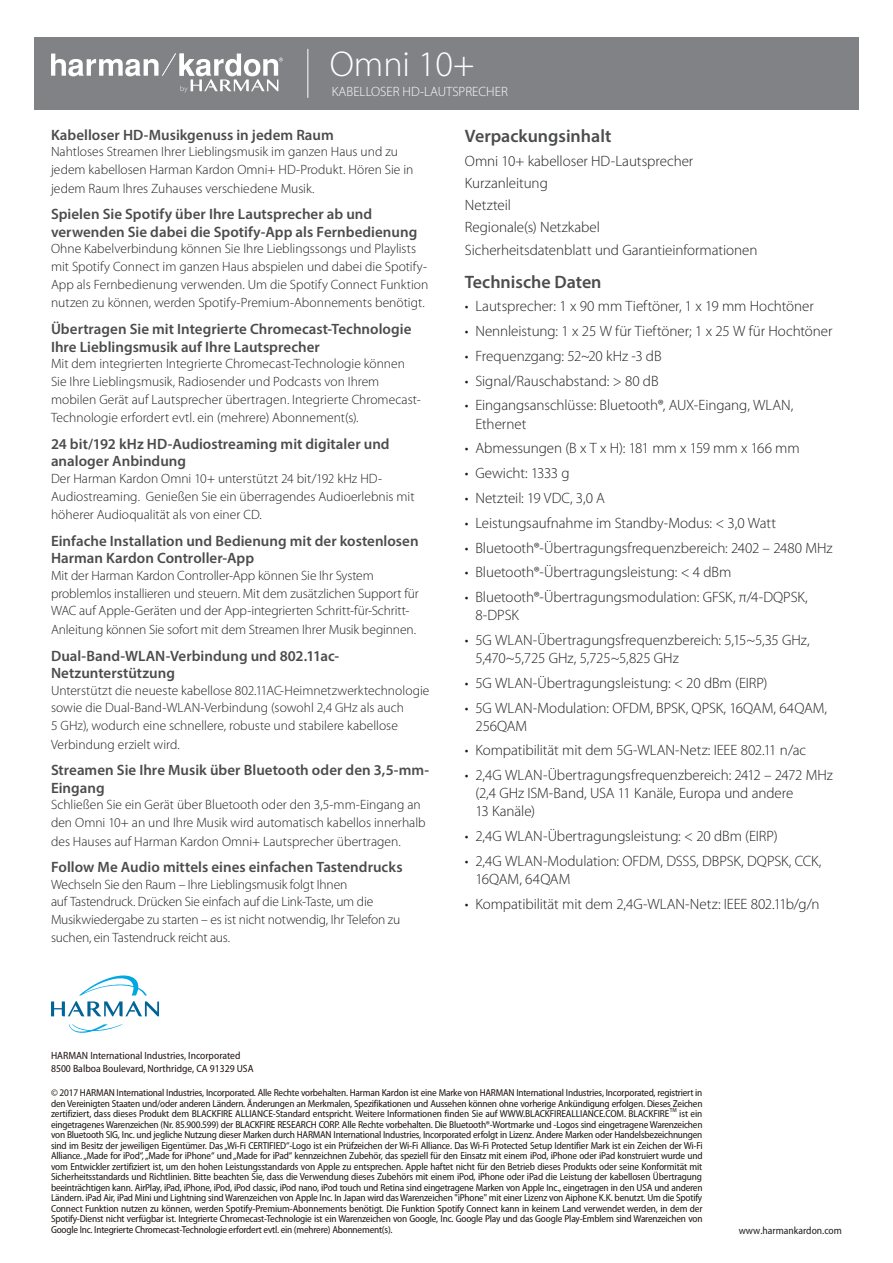
<style>
.page{position:relative;width:893px;height:1263px;background:#fff}
.page>*{position:absolute;margin:0;border:0;box-sizing:border-box;transform-origin:0 0}
.t1{font:300 36px "Myriad Pro";color:#fff}
.t2{font:600 18px "Myriad Pro";color:#4b4c4d}
.t3{font:300 15px/18px "Myriad Pro";letter-spacing:-.005em;color:#231f20}
.t4{font:600 15px/17.7px "Myriad Pro";color:#4b4c4d}
.t5{font:300 13.5px/18px "Myriad Pro";color:#231f20}
.t6{font:300 13.5px "Myriad Pro";color:#fff}
.t7{font:semi-condensed 10.5px/13.5px "Myriad Pro";color:#201512}
.t8{font:semi-condensed 10.5px "Myriad Pro";color:#231f20}
.t9{font:semi-condensed 10.2px/10.5px "Myriad Pro";letter-spacing:-.02em;color:#201512;text-align:justify}
.t10{font:semi-condensed 5.85px "Myriad Pro";color:#201512}
</style>
<div class="page">
<div style="left:34px;top:37px;width:825px;height:72px;background:#808285"></div>
<hr style="left:307px;top:49px;width:1px;height:49px;background:#fff">
<svg style="left:51px;top:53px;width:232px;height:40px"></svg>
<svg style="left:79px;top:975px;width:68px;height:20px"></svg>
<svg style="left:69px;top:1024px;width:54px;height:9px"></svg>
<svg style="left:51px;top:1001px;width:108px;height:15px"></svg>
<h1 class="t1" style="left:330px;top:44px;width:146px">Omni 10+</h1>
<h3 class="t6" style="left:332px;top:84px;width:178px">KABELLOSER HD-LAUTSPRECHER</h3>
<h3 class="t4" style="left:51px;top:126px;width:284px">Kabelloser HD-Musikgenuss in jedem Raum</h3>
<h3 class="t5" style="left:51px;top:143px;width:364px">Nahtloses Streamen Ihrer Lieblingsmusik im ganzen Haus und zu jedem kabellosen Harman Kardon Omni+ HD-Produkt. Hören Sie in jedem Raum Ihres Zuhauses verschiedene Musik.</h3>
<h3 class="t4" style="left:51px;top:205px;width:368px">Spielen Sie Spotify über Ihre Lautsprecher ab und verwenden Sie dabei die Spotify-App als Fernbedienung</h3>
<p class="t5" style="left:51px;top:240px;width:379px">Ohne Kabelverbindung können Sie Ihre Lieblingssongs und Playlists mit Spotify Connect im ganzen Haus abspielen und dabei die Spotify-App als Fernbedienung verwenden. Um die Spotify Connect Funktion nutzen zu können, werden Spotify-Premium-Abonnements benötigt.</p>
<h3 class="t4" style="left:51px;top:320px;width:362px">Übertragen Sie mit Integrierte Chromecast-Technologie<br>Ihre Lieblingsmusik auf Ihre Lautsprecher</h3>
<p class="t5" style="left:51px;top:355px;width:371px">Mit dem integrierten Integrierte Chromecast-Technologie können Sie Ihre Lieblingsmusik, Radiosender und Podcasts von Ihrem mobilen Gerät auf Lautsprecher übertragen. Integrierte Chromecast-Technologie erfordert evtl. ein (mehrere) Abonnement(s).</p>
<h3 class="t4" style="left:51px;top:434px;width:340px">24 bit/192 kHz HD-Audiostreaming mit digitaler und analoger Anbindung</h3>
<h3 class="t5" style="left:51px;top:470px;width:365px">Der Harman Kardon Omni 10+ unterstützt 24 bit/192 kHz HD-<br>Audiostreaming. Genießen Sie ein überragendes Audioerlebnis mit höherer Audioqualität als von einer CD.</h3>
<h3 class="t4" style="left:51px;top:531px;width:369px">Einfache Installation und Bedienung mit der kostenlosen<br>Harman Kardon Controller-App</h3>
<p class="t5" style="left:51px;top:567px;width:369px">Mit der Harman Kardon Controller-App können Sie Ihr System problemlos installieren und steuern. Mit dem zusätzlichen Support für WAC auf Apple-Geräten und der App-integrierten Schritt-für-Schritt-Anleitung können Sie sofort mit dem Streamen Ihrer Musik beginnen.</p>
<h3 class="t4" style="left:51px;top:646px;width:290px">Dual-Band-WLAN-Verbindung und 802.11ac-<br>Netzunterstützung</h3>
<h3 class="t5" style="left:51px;top:681px;width:380px">Unterstützt die neueste kabellose 802.11AC-Heimnetzwerktechnologie sowie die Dual-Band-WLAN-Verbindung (sowohl 2,4 GHz als auch<br>5 GHz), wodurch eine schnellere, robuste und stabilere kabellose Verbindung erzielt wird.</h3>
<h3 class="t4" style="left:51px;top:761px;width:380px">Streamen Sie Ihre Musik über Bluetooth oder den 3,5-mm-<br>Eingang</h3>
<h3 class="t5" style="left:51px;top:796px;width:376px">Schließen Sie ein Gerät über Bluetooth oder den 3,5-mm-Eingang an den Omni 10+ an und Ihre Musik wird automatisch kabellos innerhalb des Hauses auf Harman Kardon Omni+ Lautsprecher übertragen.</h3>
<h3 class="t4" style="left:51px;top:858px;width:353px">Follow Me Audio mittels eines einfachen Tastendrucks</h3>
<h3 class="t5" style="left:51px;top:875px;width:351px">Wechseln Sie den Raum – Ihre Lieblingsmusik folgt Ihnen<br>auf Tastendruck. Drücken Sie einfach auf die Link-Taste, um die Musikwiedergabe zu starten – es ist nicht notwendig, Ihr Telefon zu suchen, ein Tastendruck reicht aus.</h3>
<h2 class="t2" style="left:465px;top:125px;width:148px">Verpackungsinhalt</h2>
<h3 class="t3" style="left:465px;top:150px;width:294px;line-height:22.2px">Omni 10+ kabelloser HD-Lautsprecher<br>Kurzanleitung<br>Netzteil<br>Regionale(s) Netzkabel<br>Sicherheitsdatenblatt und Garantieinformationen</h3>
<h2 class="t2" style="left:465px;top:270px;width:138px">Technische Daten</h2>
<h3 class="t3" style="left:465px;top:297px;width:350px">• Lautsprecher: 1 x 90 mm Tieftöner, 1 x 19 mm Hochtöner</h3>
<h3 class="t3" style="left:465px;top:322px;width:369px">• Nennleistung: 1 x 25 W für Tieftöner; 1 x 25 W für Hochtöner</h3>
<h3 class="t3" style="left:465px;top:347px;width:198px">• Frequenzgang: 52~20 kHz -3 dB</h3>
<h3 class="t3" style="left:465px;top:372px;width:195px">• Signal/Rauschabstand: &gt; 80 dB</h3>
<h3 class="t3" style="left:475px;top:397px;width:319px;text-indent:-10px">• Eingangsanschlüsse: Bluetooth®, AUX-Eingang, WLAN,<br>Ethernet</h3>
<h3 class="t3" style="left:465px;top:440px;width:336px">• Abmessungen (B x T x H): 181 mm x 159 mm x 166 mm</h3>
<h3 class="t3" style="left:465px;top:464px;width:106px">• Gewicht: 1333 g</h3>
<h3 class="t3" style="left:465px;top:489px;width:142px">• Netzteil: 19 VDC, 3,0 A</h3>
<h3 class="t3" style="left:465px;top:514px;width:313px">• Leistungsaufnahme im Standby-Modus: &lt; 3,0 Watt</h3>
<h3 class="t3" style="left:465px;top:539px;width:369px">• Bluetooth®-Übertragungsfrequenzbereich: 2402 – 2480 MHz</h3>
<h3 class="t3" style="left:465px;top:564px;width:268px">• Bluetooth®-Übertragungsleistung: &lt; 4 dBm</h3>
<h3 class="t3" style="left:475px;top:588px;width:334px;text-indent:-10px">• Bluetooth®-Übertragungsmodulation: GFSK, π/4-DQPSK,<br>8-DPSK</h3>
<h3 class="t3" style="left:475px;top:631px;width:336px;text-indent:-10px">• 5G WLAN-Übertragungsfrequenzbereich: 5,15~5,35 GHz,<br>5,470~5,725 GHz, 5,725~5,825 GHz</h3>
<h3 class="t3" style="left:465px;top:674px;width:304px">• 5G WLAN-Übertragungsleistung: &lt; 20 dBm (EIRP)</h3>
<h3 class="t3" style="left:475px;top:699px;width:353px;text-indent:-10px">• 5G WLAN-Modulation: OFDM, BPSK, QPSK, 16QAM, 64QAM,<br>256QAM</h3>
<h3 class="t3" style="left:465px;top:742px;width:343px">• Kompatibilität mit dem 5G-WLAN-Netz: IEEE 802.11 n/ac</h3>
<h3 class="t3" style="left:475px;top:766px;width:359px;text-indent:-10px">• 2,4G WLAN-Übertragungsfrequenzbereich: 2412 – 2472 MHz (2,4 GHz ISM-Band, USA 11 Kanäle, Europa und andere<br>13 Kanäle)</h3>
<h3 class="t3" style="left:465px;top:827px;width:314px">• 2,4G WLAN-Übertragungsleistung: &lt; 20 dBm (EIRP)</h3>
<h3 class="t3" style="left:475px;top:852px;width:348px;text-indent:-10px">• 2,4G WLAN-Modulation: OFDM, DSSS, DBPSK, DQPSK, CCK,<br>16QAM, 64QAM</h3>
<h3 class="t3" style="left:465px;top:895px;width:356px">• Kompatibilität mit dem 2,4G-WLAN-Netz: IEEE 802.11b/g/n</h3>
<p class="t7" style="left:51px;top:1048px;width:204px">HARMAN International Industries, Incorporated<br>8500 Balboa Boulevard, Northridge, CA 91329 USA</p>
<p class="t9" style="left:51px;top:1088px;width:653px">© 2017 HARMAN International Industries, Incorporated. Alle Rechte vorbehalten. Harman Kardon ist eine Marke von HARMAN International Industries, Incorporated, registriert in den Vereinigten Staaten und/oder anderen Ländern. Änderungen an Merkmalen, Spezifikationen und Aussehen können ohne vorherige Ankündigung erfolgen. Dieses Zeichen zertifiziert, dass dieses Produkt dem BLACKFIRE ALLIANCE-Standard entspricht. Weitere Informationen finden Sie auf WWW.BLACKFIREALLIANCE.COM. BLACKFIRE</p>
<p class="t10" style="left:670px;top:1107px;width:9px">TM</p>
<p class="t9" style="left:51px;top:1109px;width:653px;text-indent:628px">ist ein eingetragenes Warenzeichen (Nr. 85.900.599) der BLACKFIRE RESEARCH CORP. Alle Rechte vorbehalten. Die Bluetooth®-Wortmarke und -Logos sind eingetragene Warenzeichen von Bluetooth SIG, Inc. und jegliche Nutzung dieser Marken durch HARMAN International Industries, Incorporated erfolgt in Lizenz. Andere Marken oder Handelsbezeichnungen sind im Besitz der jeweiligen Eigentümer. Das „Wi-Fi CERTIFIED“-Logo ist ein Prüfzeichen der Wi-Fi Alliance. Das Wi-Fi Protected Setup Identifier Mark ist ein Zeichen der Wi-Fi Alliance. „Made for iPod“, „Made for iPhone“ und „Made for iPad“ kennzeichnen Zubehör, das speziell für den Einsatz mit einem iPod, iPhone oder iPad konstruiert wurde und vom Entwickler zertifiziert ist, um den hohen Leistungsstandards von Apple zu entsprechen. Apple haftet nicht für den Betrieb dieses Produkts oder seine Konformität mit Sicherheitsstandards und Richtlinien. Bitte beachten Sie, dass die Verwendung dieses Zubehörs mit einem iPod, iPhone oder iPad die Leistung der kabellosen Übertragung beeinträchtigen kann. AirPlay, iPad, iPhone, iPod, iPod classic, iPod nano, iPod touch und Retina sind eingetragene Marken von Apple Inc., eingetragen in den USA und anderen Ländern. iPad Air, iPad Mini und Lightning sind Warenzeichen von Apple Inc. In Japan wird das Warenzeichen "iPhone" mit einer Lizenz von Aiphone K.K. benutzt. Um die Spotify Connect Funktion nutzen zu können, werden Spotify-Premium-Abonnements benötigt. Die Funktion Spotify Connect kann in keinem Land verwendet werden, in dem der Spotify-Dienst nicht verfügbar ist. Integrierte Chromecast-Technologie ist ein Warenzeichen von Google, Inc. Google Play und das Google Play-Emblem sind Warenzeichen von Google Inc. Integrierte Chromecast-Technologie erfordert evtl. ein (mehrere) Abonnement(s).</p>
<p class="t8" style="left:739px;top:1225px;width:105px">www.harmankardon.com</p>
</div>
